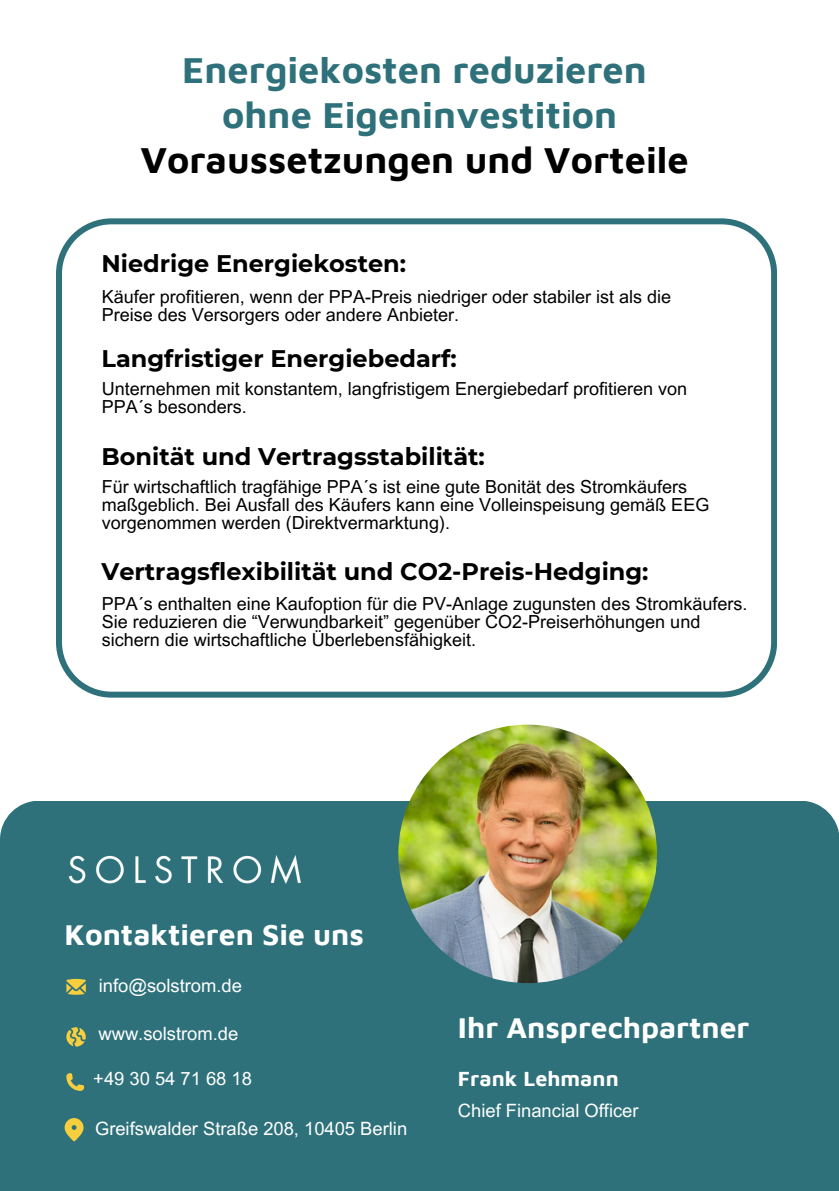
<style>
.page{position:relative;width:839px;height:1191px;background:#fff}
.page>*{position:absolute;margin:0;border:0;box-sizing:border-box;transform-origin:0 0}
.t1{font:700 37.8px/45px "Maven Pro";color:#2e717a;text-align:center}
.t2{font:700 30px "Maven Pro";color:#fff}
.t3{font:700 24px "Montserrat";color:#000}
.t4{font:700 21.4px "Maven Pro";color:#fff}
.t5{font:18.4px "Arial MT Pro";color:#fff}
.t6{font:18px/18px "Arial MT Pro";color:#000}
.s1{color:#000}
</style>
<div class="page">
<svg style="left:56px;top:218px;width:720px;height:480px"></svg>
<div style="left:0;top:801px;width:838px;height:390px;background:#2e717a"></div>
<svg style="left:66px;top:979px;width:20px;height:16px"></svg>
<svg style="left:66px;top:1027px;width:20px;height:20px"></svg>
<svg style="left:65px;top:1118px;width:19px;height:24px"></svg>
<svg style="left:66px;top:1073px;width:18px;height:18px"></svg>
<img style="left:398px;top:725px;width:259px;height:258px;border-radius:50%">
<img style="left:66px;top:851px;width:237px;height:37px">
<h3 class="t1" style="left:140px;top:47px;width:550px">Energiekosten reduzieren ohne Eigeninvestition<br><span class="s1">Voraussetzungen und Vorteile</span></h3>
<p class="t3" style="left:101px;top:249px;width:306px">Niedrige Energiekosten:</p>
<p class="t6" style="left:102px;top:290px;width:571px">Käufer profitieren, wenn der PPA-Preis niedriger oder stabiler ist als die</p>
<h3 class="t6" style="left:102px;top:308px;width:359px">Preise des Versorgers oder andere Anbieter.</h3>
<p class="t3" style="left:101px;top:344px;width:357px">Langfristiger Energiebedarf:</p>
<p class="t6" style="left:102px;top:382px;width:587px">Unternehmen mit konstantem, langfristigem Energiebedarf profitieren von</p>
<h3 class="t6" style="left:102px;top:400px;width:147px">PPA´s besonders.</h3>
<p class="t3" style="left:101px;top:441px;width:385px">Bonität und Vertragsstabilität:</p>
<h3 class="t6" style="left:102px;top:480px;width:609px">Für wirtschaftlich tragfähige PPA´s ist eine gute Bonität des Stromkäufers maßgeblich. Bei Ausfall des Käufers kann eine Volleinspeisung gemäß EEG vorgenommen werden (Direktvermarktung).</h3>
<p class="t3" style="left:101px;top:556px;width:548px">Vertragsflexibilität und CO2-Preis-Hedging:</p>
<p class="t6" style="left:102px;top:597px;width:647px">PPA´s enthalten eine Kaufoption für die PV-Anlage zugunsten des Stromkäufers.<br>Sie reduzieren die “Verwundbarkeit” gegenüber CO2-Preiserhöhungen und sichern die wirtschaftliche Überlebensfähigkeit.</p>
<p class="t2" style="left:65px;top:916px;width:301px">Kontaktieren Sie uns</p>
<p class="t5" style="left:99px;top:979px;width:145px">info@solstrom.de</p>
<p class="t5" style="left:98px;top:1026px;width:141px">www.solstrom.de</p>
<p class="t5" style="left:93px;top:1072px;width:160px">+49 30 54 71 68 18</p>
<h2 class="t5" style="left:95px;top:1121px;width:313px">Greifswalder Straße 208, 10405 Berlin</h2>
<p class="t2" style="left:458px;top:1009px;width:293px">Ihr Ansprechpartner</p>
<p class="t4" style="left:458px;top:1065px;width:162px">Frank Lehmann</p>
<p class="t5" style="left:458px;top:1104px;width:182px">Chief Financial Officer</p>
</div>
